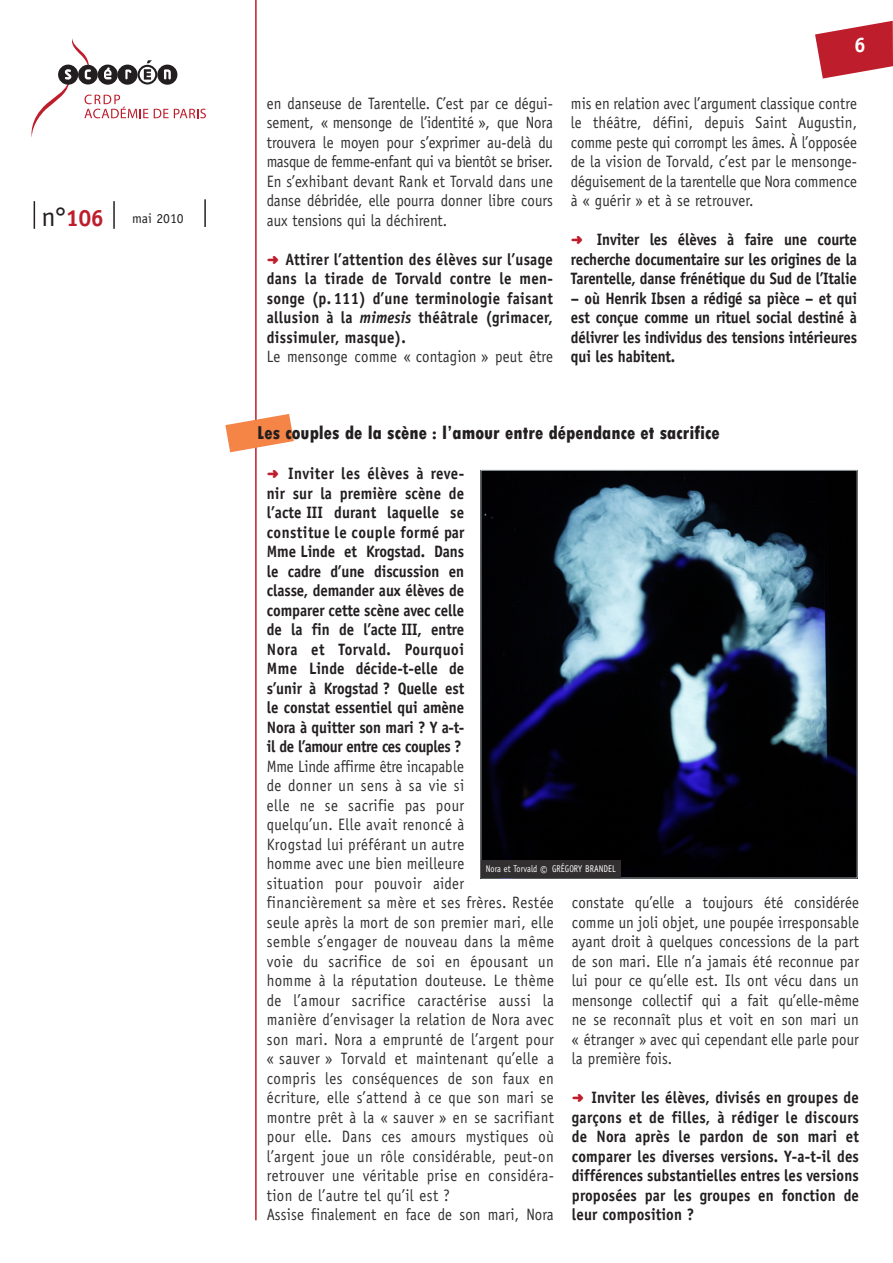
<style>
.page{position:relative;width:893px;height:1263px;background:#fff}
.page>*{position:absolute;margin:0;border:0;box-sizing:border-box;transform-origin:0 0}
.t1{font:800 condensed 19.5px "Tw Cen";color:#231f20}
.t2{font:16.5px/19.5px "Officina Sans";letter-spacing:.03em;color:#312f30;text-align:justify;scale:.9 1}
.t3{font:700 16.5px/19.5px "Officina Sans";letter-spacing:-.01em;color:#231f20;text-align:justify;scale:.9 1}
.t4{font:16.5px "Officina Sans";letter-spacing:.01em;color:#312f30;scale:.9 1}
.t5{font:13.65px "Officina Sans Std";color:#231f20}
.t6{font:9.75px "Officina Sans";letter-spacing:.005em;color:#fff;scale:.85 1}
.s1{font-size:27.3px}
.s2{font-weight:700;font-size:23.4px;color:#be1d2c}
.s3{font-family:"Distro Bats";font-weight:400;font-size:13.5px;color:#be1d2c}
.s4{font-style:italic}
.s5{font-weight:700;font-size:15.75px}
</style>
<div class="page">
<hr style="left:255px;top:0;width:2px;height:1220px;background:#be1d2c">
<svg style="left:31px;top:38px;width:175px;height:99px"></svg>
<hr style="left:204px;top:199px;width:2px;height:28px;background:#231f20">
<svg style="left:34px;top:201px;width:1px;height:28px"></svg>
<hr style="left:113px;top:201px;width:2px;height:28px;background:#231f20">
<svg style="left:815px;top:21px;width:78px;height:58px"></svg>
<svg style="left:225px;top:414px;width:69px;height:38px"></svg>
<img style="left:482px;top:472px;width:373px;height:404px">
<div style="left:482px;top:860px;width:139px;height:17px;background:#312f30"></div>
<p class="t5" style="left:42px;top:210px;width:144px"><span class="s1">n°</span> <span class="s2">106</span> mai 2010</p>
<p class="t2" style="left:267px;top:93px;width:319px">en danseuse de Tarentelle. C’est par ce dégui&shy;sement, « mensonge de l’identité », que Nora trouvera le moyen pour s’exprimer au-delà du masque de femme-enfant qui va bientôt se briser.<br>En s’exhibant devant Rank et Torvald dans une danse débridée, elle pourra donner libre cours aux tensions qui la déchirent.</p>
<p class="t3" style="left:267px;top:249px;width:319px"><span class="s3">b</span> Attirer l’attention des élèves sur l’usage dans la tirade de Torvald contre le men&shy;songe (p. 111) d’une terminologie faisant allusion à la <span class="s4">mimesis</span> théâtrale (grimacer, dissimuler, masque).</p>
<p class="t4" style="left:267px;top:347px;width:319px">Le mensonge comme « contagion » peut être</p>
<p class="t2" style="left:571px;top:93px;width:320px">mis en relation avec l’argument classique contre le théâtre, défini, depuis Saint Augustin, comme peste qui corrompt les âmes. À l’opposée de la vision de Torvald, c’est par le mensonge&shy;déguisement de la tarentelle que Nora commence à « guérir » et à se retrouver.</p>
<p class="t3" style="left:571px;top:230px;width:319px"><span class="s3">b</span> Inviter les élèves à faire une courte recherche documentaire sur les origines de la Tarentelle, danse frénétique du Sud de l’Italie</p>
<p class="t3" style="left:571px;top:288px;width:319px">– où Henrik Ibsen a rédigé sa pièce – et qui est conçue comme un rituel social destiné à délivrer les individus des tensions intérieures qui les habitent.</p>
<p class="t1" style="left:257px;top:421px;width:464px">Les couples de la scène : l’amour entre dépendance et sacrifice</p>
<p class="t3" style="left:267px;top:464px;width:221px"><span class="s3">b</span> Inviter les élèves à reve&shy;nir sur la première scène de l’acte III durant laquelle se constitue le couple formé par Mme Linde et Krogstad. Dans le cadre d’une discussion en classe, demander aux élèves de comparer cette scène avec celle de la fin de l’acte III, entre Nora et Torvald. Pourquoi Mme Linde décide-t-elle de s’unir à Krogstad ? Quelle est le constat essentiel qui amène Nora à quitter son mari ? Y a-t&shy;il de l’amour entre ces couples ?</p>
<p class="t2" style="left:267px;top:756px;width:321px;text-align:left">Mme Linde affirme être incapable<br>de donner un sens à sa vie si<br>elle ne se sacrifie pas pour<br>quelqu’un. Elle avait renoncé à<br>Krogstad lui préférant un autre<br>homme avec une bien meilleure<br>situation pour pouvoir aider financièrement sa mère et ses frères. Restée seule après la mort de son premier mari, elle semble s’engager de nouveau dans la même voie du sacrifice de soi en épousant un homme à la réputation douteuse. Le thème de l’amour sacrifice caractérise aussi la manière d’envisager la relation de Nora avec son mari. Nora a emprunté de l’argent pour « sauver » Torvald et maintenant qu’elle a compris les conséquences de son faux en écriture, elle s’attend à ce que son mari se montre prêt à la « sauver » en se sacrifiant pour elle. Dans ces amours mystiques où l’argent joue un rôle considérable, peut-on retrouver une véritable prise en considéra&shy;tion de l’autre tel qu’il est ?<br>Assise finalement en face de son mari, Nora</p>
<p class="t6" style="left:486px;top:863px;width:123px">Nora et Torvald <span class="s5">©</span> gr égory brandel</p>
<p class="t2" style="left:572px;top:893px;width:320px">constate qu’elle a toujours été considérée comme un joli objet, une poupée irresponsable ayant droit à quelques concessions de la part de son mari. Elle n’a jamais été reconnue par lui pour ce qu’elle est. Ils ont vécu dans un mensonge collectif qui a fait qu’elle-même ne se reconnaît plus et voit en son mari un « étranger » avec qui cependant elle parle pour la première fois.</p>
<p class="t3" style="left:572px;top:1088px;width:320px"><span class="s3">b</span> Inviter les élèves, divisés en groupes de garçons et de filles, à rédiger le discours de Nora après le pardon de son mari et comparer les diverses versions. Y-a-t-il des différences substantielles entres les versions proposées par les groupes en fonction de leur composition ?</p>
</div>
